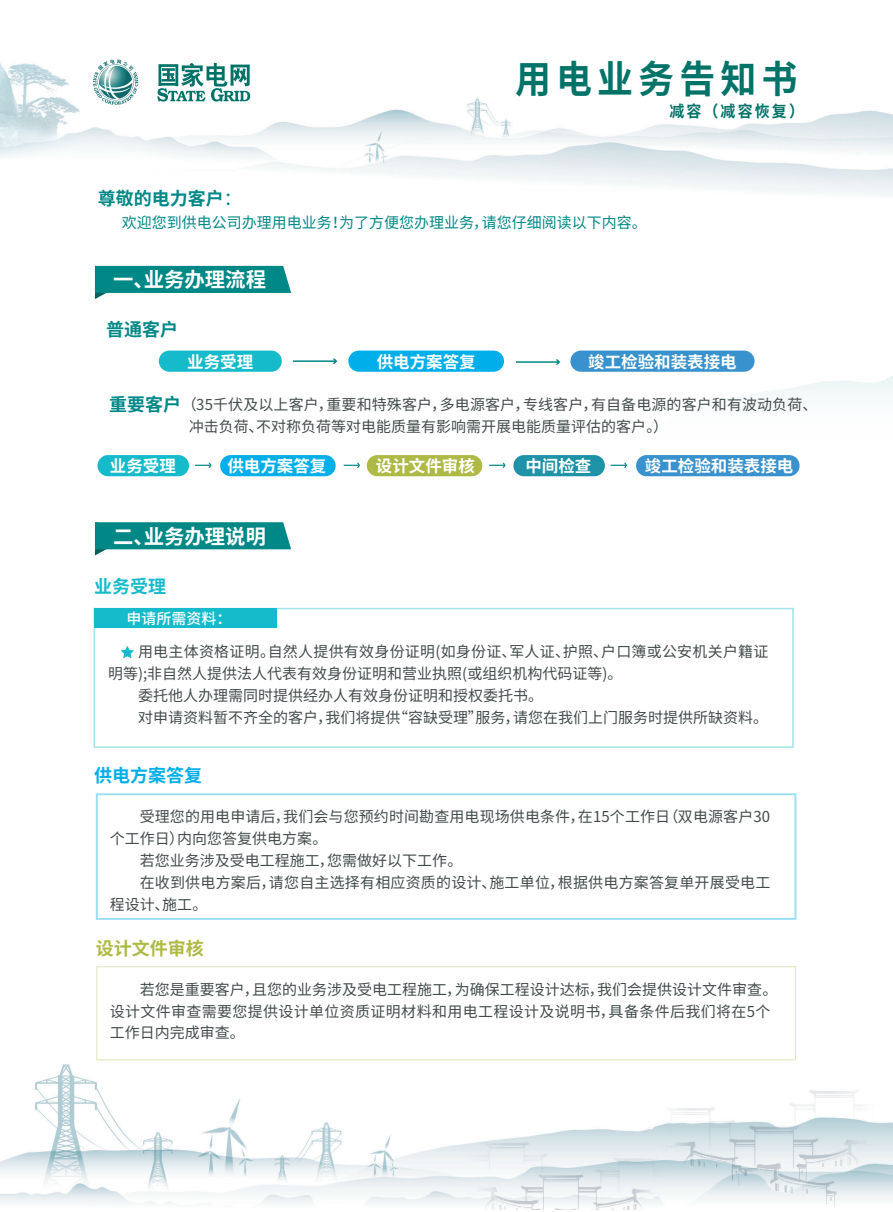
<style>
.page{position:relative;width:893px;height:1212px;background:#fff}
.page>*{position:absolute;margin:0;border:0;box-sizing:border-box;transform-origin:0 0}
.t1{font:700 38.25px "Source Han Sans CN";letter-spacing:.14em;color:#007368;scale:.94 1}
.t2{font:700 20.4px "Source Han Sans CN";color:#fff}
.t3{font:700 18px "Source Han Sans CN";color:#008886}
.t4{font:700 18px "Source Han Sans CN";color:#00aee9}
.t5{font:700 18px "Source Han Sans CN";color:#afb945}
.t6{font:700 18px "Source Han Sans CN";color:#15bbcb}
.t7{font:700 16.5px "Source Han Sans CN";color:#fff}
.t8{font:700 15.9px "Source Han Sans CN";letter-spacing:.14em;color:#007368;scale:.94 1}
.t9{font:15px/21.9px "Source Han Sans CN";color:#434b4c}
.t10{font:15px "Source Han Sans CN";color:#008886}
.t11{font:500 15px "Source Han Sans CN";color:#fff}
.s1{font-weight:400}
.s2{font-weight:700;font-size:18px;color:#008886}
</style>
<div class="page">
<img style="left:0;top:62px;width:893px;height:1147px">
<svg style="left:93px;top:59px;width:45px;height:46px"></svg>
<svg style="left:157px;top:63px;width:93px;height:39px"></svg>
<svg style="left:95px;top:266px;width:196px;height:33px"></svg>
<svg style="left:95px;top:522px;width:196px;height:33px"></svg>
<div style="left:94px;top:608px;width:182px;height:20px;background:#15bbcb"></div>
<div style="left:159px;top:351px;width:123px;height:21px;background:#15bbcb;border-radius:11px"></div>
<div style="left:348px;top:351px;width:156px;height:21px;background:#00aee9;border-radius:11px"></div>
<div style="left:570px;top:351px;width:185px;height:21px;background:#3992cd;border-radius:11px"></div>
<hr style="left:293px;top:360px;width:43px;height:2px;background:#008886">
<svg style="left:333px;top:359px;width:4px;height:5px"></svg>
<hr style="left:516px;top:361px;width:43px;height:2px;background:#008886">
<svg style="left:556px;top:359px;width:4px;height:6px"></svg>
<svg style="left:630px;top:369px;width:263px;height:73px"></svg>
<div style="left:98px;top:455px;width:91px;height:21px;background:#15bbcb;border-radius:11px"></div>
<div style="left:220px;top:455px;width:116px;height:21px;background:#00aee9;border-radius:11px"></div>
<div style="left:367px;top:455px;width:115px;height:21px;background:#afb945;border-radius:11px"></div>
<div style="left:636px;top:455px;width:164px;height:21px;background:#3992cd;border-radius:11px"></div>
<div style="left:513px;top:455px;width:92px;height:21px;background:#1e93a7;border-radius:11px"></div>
<svg style="left:195px;top:463px;width:17px;height:5px"></svg>
<svg style="left:344px;top:463px;width:16px;height:5px"></svg>
<svg style="left:489px;top:463px;width:17px;height:5px"></svg>
<svg style="left:611px;top:463px;width:16px;height:5px"></svg>
<svg style="left:121px;top:646px;width:13px;height:12px"></svg>
<h1 class="t1" style="left:515px;top:58px;width:302px">用电业务告知书</h1>
<p class="t8" style="left:669px;top:102px;width:145px">减容（减容恢复）</p>
<p class="t3" style="left:98px;top:188px;width:145px">尊敬的电力客户<span class="s1">：</span></p>
<p class="t10" style="left:122px;top:214px;width:527px">欢迎您到供电公司办理用电业务！为了方便您办理业务，请您仔细阅读以下内容。</p>
<h2 class="t2" style="left:113px;top:268px;width:155px">一、业务办理流程</h2>
<p class="t3" style="left:106px;top:319px;width:73px">普通客户</p>
<p class="t7" style="left:187px;top:353px;width:67px">业务受理</p>
<p class="t7" style="left:377px;top:353px;width:100px">供电方案答复</p>
<p class="t7" style="left:588px;top:353px;width:150px">竣工检验和装表接电</p>
<p class="t9" style="left:189px;top:394px;width:630px;text-indent:-80px"><span class="s2">重要客户</span>（35千伏及以上客户，重要和特殊客户，多电源客户，专线客户，有自备电源的客户和有波动负荷、冲击负荷、不对称负荷等对电能质量有影响需开展电能质量评估的客户。）</p>
<p class="t7" style="left:110px;top:457px;width:67px">业务受理</p>
<p class="t7" style="left:227px;top:457px;width:100px">供电方案答复</p>
<p class="t7" style="left:376px;top:457px;width:100px">设计文件审核</p>
<p class="t7" style="left:525px;top:457px;width:67px">中间检查</p>
<p class="t7" style="left:645px;top:457px;width:150px">竣工检验和装表接电</p>
<h2 class="t2" style="left:113px;top:525px;width:155px">二、业务办理说明</h2>
<p class="t6" style="left:94px;top:576px;width:73px">业务受理</p>
<p class="t11" style="left:127px;top:610px;width:107px">申请所需资料：</p>
<p class="t9" style="left:138px;top:641px;width:632px">用电主体资格证明。自然人提供有效身份证明(如身份证、军人证、护照、户口簿或公安机关户籍证</p>
<p class="t9" style="left:108px;top:663px;width:516px">明等);非自然人提供法人代表有效身份证明和营业执照(或组织机构代码证等)。</p>
<p class="t9" style="left:138px;top:685px;width:407px">委托他人办理需同时提供经办人有效身份证明和授权委托书。</p>
<p class="t9" style="left:138px;top:707px;width:632px">对申请资料暂不齐全的客户，我们将提供“容缺受理”服务，请您在我们上门服务时提供所缺资料。</p>
<p class="t4" style="left:94px;top:766px;width:110px">供电方案答复</p>
<p class="t9" style="left:140px;top:806px;width:632px">受理您的用电申请后，我们会与您预约时间勘查用电现场供电条件，在15个工作日（双电源客户30</p>
<p class="t9" style="left:110px;top:828px;width:219px">个工作日）内向您答复供电方案。</p>
<p class="t9" style="left:140px;top:850px;width:324px">若您业务涉及受电工程施工，您需做好以下工作。</p>
<p class="t9" style="left:140px;top:872px;width:632px">在收到供电方案后，请您自主选择有相应资质的设计、施工单位，根据供电方案答复单开展受电工</p>
<p class="t9" style="left:110px;top:893px;width:99px">程设计、施工。</p>
<p class="t5" style="left:96px;top:938px;width:109px">设计文件审核</p>
<p class="t9" style="left:110px;top:978px;width:669px;text-indent:30px">若您是重要客户，且您的业务涉及受电工程施工，为确保工程设计达标，我们会提供设计文件审查。设计文件审查需要您提供设计单位资质证明材料和用电工程设计及说明书，具备条件后我们将在5个工作日内完成审查。</p>
</div>
